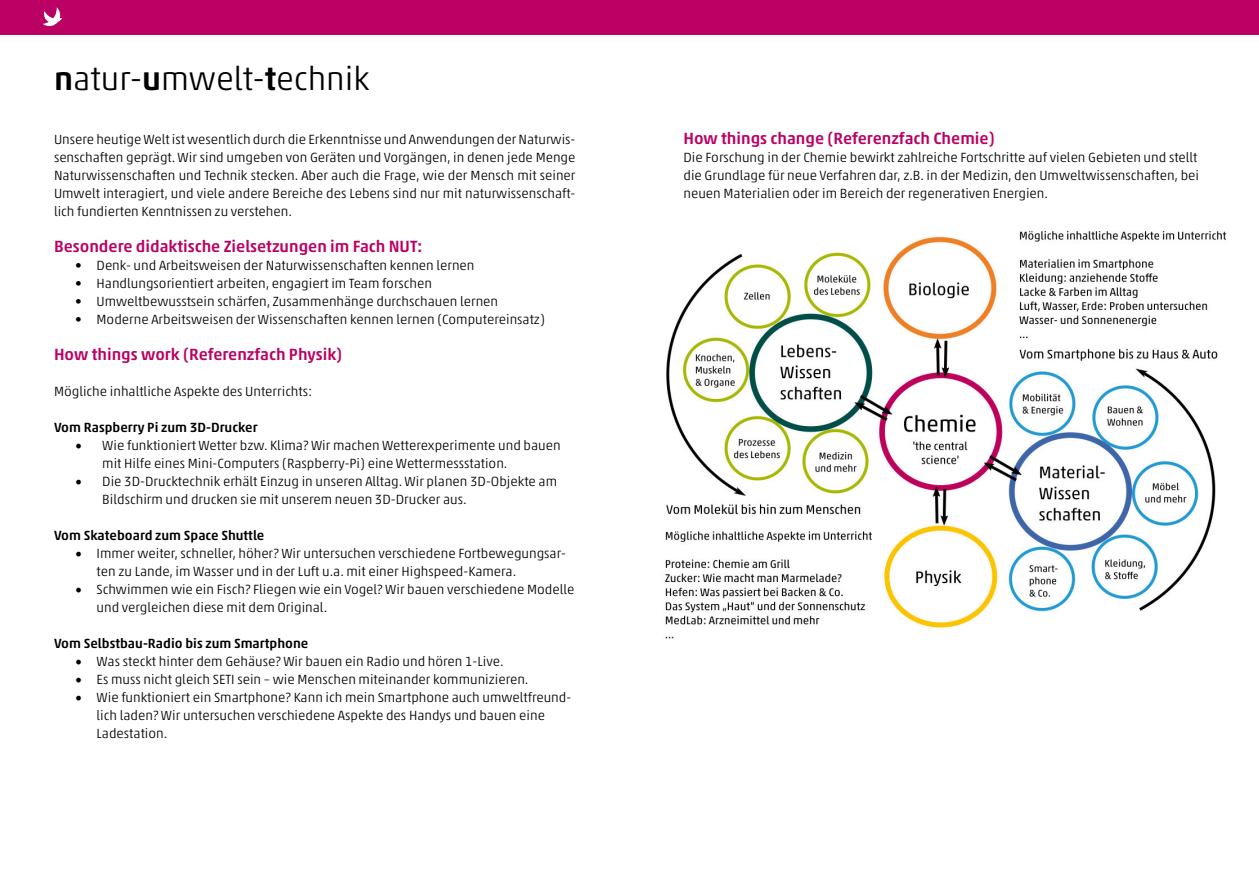
<style>
.page{position:relative;width:1259px;height:893px;background:#fff}
.page>*{position:absolute;margin:0;border:0;box-sizing:border-box;transform-origin:0 0}
.t1{font:300 33px "Akko Std";color:#000}
.t2{font:500 16.5px "Akko Std";color:#bb0163}
.t3{font:300 13.5px/18px "Akko Std";color:#000}
.t4{font:500 13.5px "Akko Std";color:#000}
.s1{font-weight:500}
.s2{font-family:"Minion Pro";font-weight:400;font-size:18px}
</style>
<div class="page">
<div style="left:0;top:0;width:1259px;height:34px;background:#bb0163"></div>
<svg style="left:43px;top:7px;width:19px;height:20px"></svg>
<img style="left:664px;top:231px;width:563px;height:408px">
<h1 class="t1" style="left:54px;top:59px;width:317px"><span class="s1">n</span>atur-<span class="s1">u</span>mwelt-<span class="s1">t</span>echnik</h1>
<p class="t3" style="left:54px;top:130px;width:523px;text-align:justify">Unsere heutige Welt ist wesentlich durch die Erkenntnisse und Anwendungen der Naturwis&shy;senschaften geprägt. Wir sind umgeben von Geräten und Vorgängen, in denen jede Menge Naturwissenschaften und Technik stecken. Aber auch die Frage, wie der Mensch mit seiner Umwelt interagiert, und viele andere Bereiche des Lebens sind nur mit naturwissenschaft&shy;lich fundierten Kenntnissen zu verstehen.</p>
<p class="t2" style="left:54px;top:236px;width:370px">Besondere didaktische Zielsetzungen im Fach NUT:</p>
<p class="t3" style="left:75px;top:256px;width:401px">• Denk- und Arbeitsweisen der Naturwissenschaften kennen lernen</p>
<p class="t3" style="left:75px;top:274px;width:358px">• Handlungsorientiert arbeiten, engagiert im Team forschen</p>
<p class="t3" style="left:75px;top:292px;width:424px">• Umweltbewusstsein schärfen, Zusammenhänge durchschauen lernen</p>
<p class="t3" style="left:75px;top:310px;width:471px">• Moderne Arbeitsweisen der Wissenschaften kennen lernen (Computereinsatz)</p>
<p class="t2" style="left:54px;top:344px;width:290px">How things work (Referenzfach Physik)</p>
<p class="t3" style="left:54px;top:382px;width:260px">Mögliche inhaltliche Aspekte des Unterrichts:</p>
<p class="t4" style="left:54px;top:419px;width:205px">Vom Raspberry Pi zum 3D-Drucker</p>
<p class="t3" style="left:102px;top:436px;width:460px;text-indent:-27px"><span class="s2">•</span> Wie funktioniert Wetter bzw. Klima? Wir machen Wetterexperimente und bauen mit Hilfe eines Mini-Computers (Raspberry-Pi) eine Wettermessstation.</p>
<p class="t3" style="left:102px;top:472px;width:456px;text-indent:-27px"><span class="s2">•</span> Die 3D-Drucktechnik erhält Einzug in unseren Alltag. Wir planen 3D-Objekte am<br>Bildschirm und drucken sie mit unserem neuen 3D-Drucker aus.</p>
<p class="t4" style="left:54px;top:527px;width:212px">Vom Skateboard zum Space Shuttle</p>
<p class="t3" style="left:97px;top:544px;width:471px;text-indent:-21px"><span class="s2">•</span> Immer weiter, schneller, höher? Wir untersuchen verschiedene Fortbewegungsar&shy;ten zu Lande, im Wasser und in der Luft u.a. mit einer Highspeed-Kamera.</p>
<p class="t3" style="left:97px;top:580px;width:479px;text-indent:-21px"><span class="s2">•</span> Schwimmen wie ein Fisch? Fliegen wie ein Vogel? Wir bauen verschiedene Modelle und vergleichen diese mit dem Original.</p>
<p class="t4" style="left:54px;top:635px;width:256px">Vom Selbstbau-Radio bis zum Smartphone</p>
<p class="t3" style="left:75px;top:652px;width:430px"><span class="s2">•</span> Was steckt hinter dem Gehäuse? Wir bauen ein Radio und hören 1-Live.</p>
<p class="t3" style="left:75px;top:670px;width:455px"><span class="s2">•</span> Es muss nicht gleich SETI sein – wie Menschen miteinander kommunizieren.</p>
<p class="t3" style="left:97px;top:688px;width:476px;text-indent:-21px"><span class="s2">•</span> Wie funktioniert ein Smartphone? Kann ich mein Smartphone auch umweltfreund&shy;lich laden? Wir untersuchen verschiedene Aspekte des Handys und bauen eine<br>Ladestation.</p>
<p class="t2" style="left:683px;top:128px;width:313px">How things change (Referenzfach Chemie)</p>
<p class="t3" style="left:683px;top:148px;width:517px;text-align:justify">Die Forschung in der Chemie bewirkt zahlreiche Fortschritte auf vielen Gebieten und stellt die Grundlage für neue Verfahren dar, z.B. in der Medizin, den Umweltwissenschaften, bei neuen Materialien oder im Bereich der regenerativen Energien.</p>
</div>
